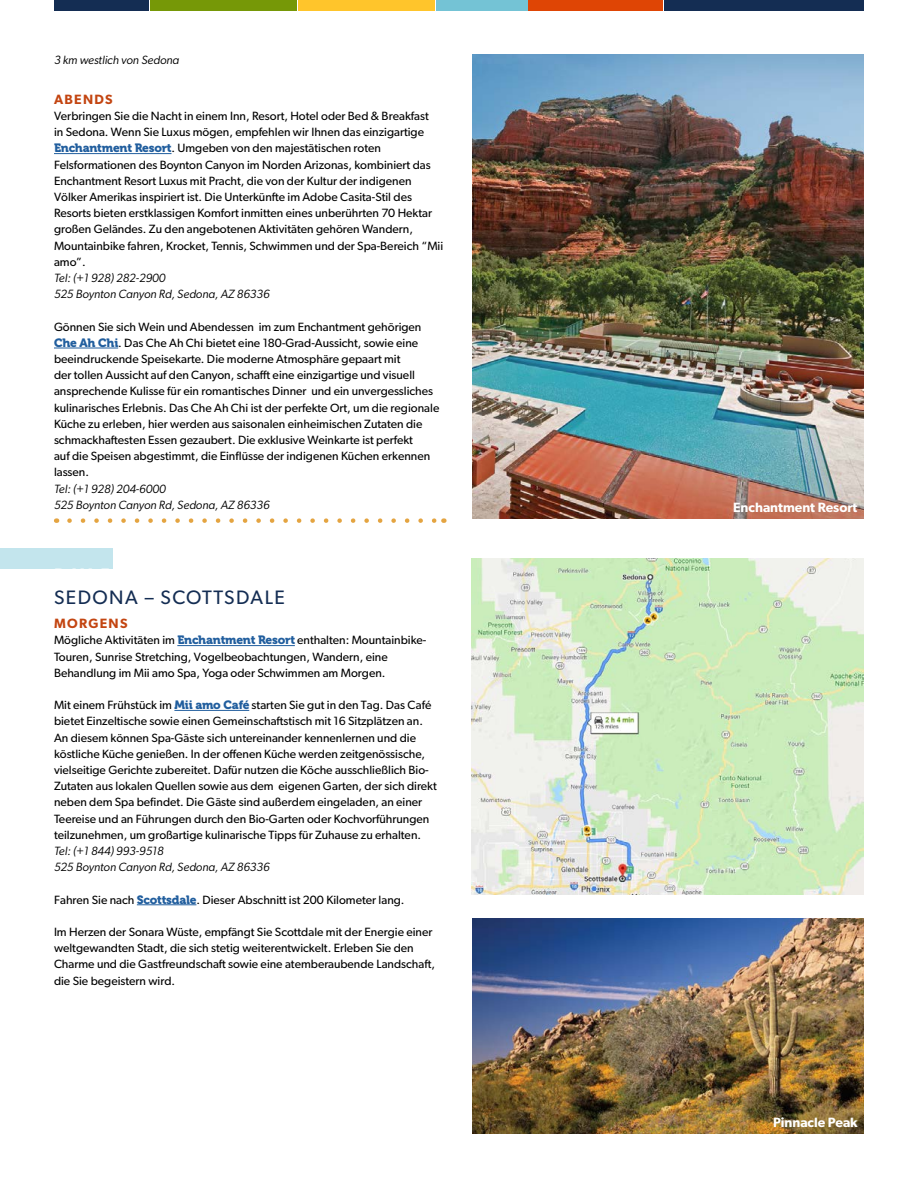
<style>
.page{position:relative;width:918px;height:1188px;background:#fff}
.page>*{position:absolute;margin:0;border:0;box-sizing:border-box;transform-origin:0 0}
.t1{font:19.5px "Gibson";letter-spacing:.075em;color:#142d53}
.t2{font:600 13.5px "Gibson";color:#fff}
.t3{font:600 13.5px "Gibson";letter-spacing:.1em;color:#c34511}
.t4{font:12px/16.2px "Gibson";color:#000}
.t5{font:italic 12px/16.2px "Gibson";color:#000}
.s1{font-family:"Museo 900";color:#215e9e}
</style>
<div class="page">
<div style="left:0;top:548px;width:113px;height:21px;background:#c3e5ed"></div>
<img style="left:472px;top:54px;width:392px;height:464px">
<img style="left:472px;top:918px;width:392px;height:216px">
<div style="left:55px;top:0;width:94px;height:10px;background:#142d53"></div>
<div style="left:150px;top:0;width:147px;height:10px;background:#769807"></div>
<div style="left:298px;top:0;width:137px;height:10px;background:#ffc52b"></div>
<div style="left:436px;top:0;width:92px;height:10px;background:#74c3d5"></div>
<div style="left:529px;top:0;width:134px;height:10px;background:#df4505"></div>
<div style="left:664px;top:0;width:199px;height:10px;background:#142d53"></div>
<hr style="left:54px;top:153px;width:118px;height:1px;background:#215e9e">
<hr style="left:54px;top:348px;width:64px;height:1px;background:#215e9e">
<hr style="left:177px;top:645px;width:118px;height:1px;background:#215e9e">
<hr style="left:174px;top:710px;width:75px;height:1px;background:#215e9e">
<hr style="left:137px;top:904px;width:59px;height:1px;background:#215e9e">
<img style="left:472px;top:559px;width:391px;height:335px">
<svg style="left:69px;top:518px;width:368px;height:5px"></svg>
<p class="t5" style="left:54px;top:51px;width:127px">3 km westlich von Sedona</p>
<p class="t3" style="left:54px;top:91px;width:60px">ABENDS</p>
<p class="t4" style="left:54px;top:108px;width:391px">Verbringen Sie die Nacht in einem Inn, Resort, Hotel oder Bed &amp; Breakfast<br>in Sedona. Wenn Sie Luxus mögen, empfehlen wir Ihnen das einzigartige <span class="s1">Enchantment Resort</span>. Umgeben von den majestätischen roten Felsformationen des Boynton Canyon im Norden Arizonas, kombiniert das Enchantment Resort Luxus mit Pracht, die von der Kultur der indigenen Völker Amerikas inspiriert ist. Die Unterkünfte im Adobe Casita-Stil des Resorts bieten erstklassigen Komfort inmitten eines unberührten 70 Hektar großen Geländes. Zu den angebotenen Aktivitäten gehören Wandern, Mountainbike fahren, Krocket, Tennis, Schwimmen und der Spa-Bereich “Mii amo”.</p>
<p class="t5" style="left:54px;top:270px;width:217px">Tel: (+1 928) 282-2900<br>525 Boynton Canyon Rd, Sedona, AZ 86336</p>
<p class="t4" style="left:54px;top:318px;width:387px">Gönnen Sie sich Wein und Abendessen im zum Enchantment gehörigen <span class="s1">Che Ah Chi</span>. Das Che Ah Chi bietet eine 180-Grad-Aussicht, sowie eine beeindruckende Speisekarte. Die moderne Atmosphäre gepaart mit<br>der tollen Aussicht auf den Canyon, schafft eine einzigartige und visuell ansprechende Kulisse für ein romantisches Dinner und ein unvergessliches kulinarisches Erlebnis. Das Che Ah Chi ist der perfekte Ort, um die regionale Küche zu erleben, hier werden aus saisonalen einheimischen Zutaten die schmackhaftesten Essen gezaubert. Die exklusive Weinkarte ist perfekt<br>auf die Speisen abgestimmt, die Einflüsse der indigenen Küchen erkennen lassen.</p>
<p class="t5" style="left:54px;top:480px;width:217px">Tel: (+1 928) 204-6000<br>525 Boynton Canyon Rd, Sedona, AZ 86336</p>
<h1 class="t1" style="left:54px;top:586px;width:232px">SEDONA – SCOTTSDALE</h1>
<p class="t3" style="left:54px;top:615px;width:75px">MORGENS</p>
<p class="t4" style="left:54px;top:632px;width:374px">Mögliche Aktivitäten im <span class="s1">Enchantment Resort</span> enthalten: Mountainbike-<br>Touren, Sunrise Stretching, Vogelbeobachtungen, Wandern, eine<br>Behandlung im Mii amo Spa, Yoga oder Schwimmen am Morgen.</p>
<p class="t4" style="left:54px;top:697px;width:384px">Mit einem Frühstück im <span class="s1">Mii amo Café</span> starten Sie gut in den Tag. Das Café bietet Einzeltische sowie einen Gemeinschaftstisch mit 16 Sitzplätzen an.<br>An diesem können Spa-Gäste sich untereinander kennenlernen und die köstliche Küche genießen. In der offenen Küche werden zeitgenössische, vielseitige Gerichte zubereitet. Dafür nutzen die Köche ausschließlich Bio-Zutaten aus lokalen Quellen sowie aus dem eigenen Garten, der sich direkt neben dem Spa befindet. Die Gäste sind außerdem eingeladen, an einer Teereise und an Führungen durch den Bio-Garten oder Kochvorführungen teilzunehmen, um großartige kulinarische Tipps für Zuhause zu erhalten.</p>
<p class="t5" style="left:54px;top:843px;width:217px">Tel: (+1 844) 993-9518<br>525 Boynton Canyon Rd, Sedona, AZ 86336</p>
<p class="t4" style="left:54px;top:891px;width:352px">Fahren Sie nach <span class="s1">Scottsdale</span>. Dieser Abschnitt ist 200 Kilometer lang.</p>
<p class="t4" style="left:54px;top:924px;width:383px">Im Herzen der Sonara Wüste, empfängt Sie Scottdale mit der Energie einer weltgewandten Stadt, die sich stetig weiterentwickelt. Erleben Sie den Charme und die Gastfreundschaft sowie eine atemberaubende Landschaft, die Sie begeistern wird.</p>
<p class="t2" style="left:733px;top:499px;width:126px">Enchantment Resort</p>
<p class="t2" style="left:773px;top:1114px;width:86px">Pinnacle Peak</p>
</div>
